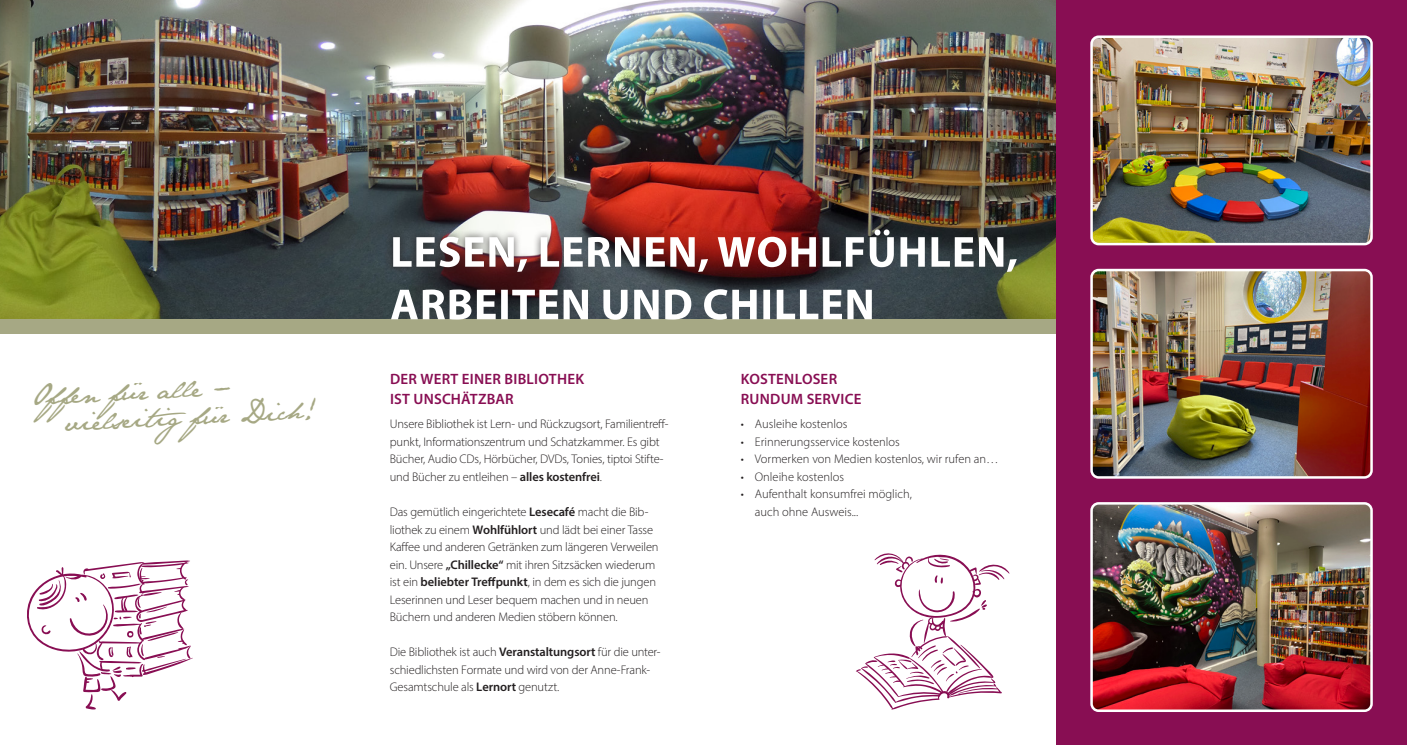
<style>
.page{position:relative;width:1407px;height:745px;background:#fff}
.page>*{position:absolute;margin:0;border:0;box-sizing:border-box;transform-origin:0 0}
.t1{font:26.25px "Jane Austen";color:#a6a884}
.t2{font:600 15px/20px "Myriad Pro";letter-spacing:.015em;color:#880e53}
.t3{font:300 12.5px/17.5px "Myriad Pro";letter-spacing:-.015em;color:#231f20}
.s1{font-weight:600}
</style>
<div class="page">
<img style="left:0;top:0;width:1056px;height:319px">
<div style="left:0;top:319px;width:1056px;height:14px;background:#a6a884"></div>
<svg style="left:391px;top:289px;width:481px;height:30px"></svg>
<div style="left:1056px;top:0;width:351px;height:319px;background:#880e53"></div>
<div style="left:1056px;top:319px;width:351px;height:425px;background:#880e53"></div>
<img style="left:1093px;top:38px;width:277px;height:204px">
<div style="left:1090px;top:35px;width:283px;height:210px;border:2px solid #fff;border-radius:7px"></div>
<img style="left:1091px;top:271px;width:280px;height:206px">
<div style="left:1090px;top:268px;width:283px;height:210px;border:2px solid #fff;border-radius:7px"></div>
<img style="left:1091px;top:505px;width:280px;height:205px">
<div style="left:1090px;top:502px;width:283px;height:209px;border:2px solid #fff;border-radius:7px"></div>
<svg style="left:27px;top:560px;width:166px;height:149px"></svg>
<svg style="left:856px;top:553px;width:153px;height:156px"></svg>
<div style="left:385px;top:229px;width:182px;height:50px;background:#231f20;opacity:.75"></div>
<svg style="left:393px;top:229px;width:624px;height:43px"></svg>
<p class="t1" style="left:31px;top:380px;width:202px;rotate:-3deg">Offen für alle –</p>
<p class="t1" style="left:64px;top:406px;width:253px;rotate:-3deg">vielseitig für Dich!</p>
<p class="t2" style="left:390px;top:368px;width:196px">DER WERT EINER BIBLIOTHEK<br>IST UNSCHÄTZBAR</p>
<p class="t3" style="left:390px;top:415px;width:280px">Unsere Bibliothek ist Lern- und Rückzugsort, Familientreff&shy;punkt, Informationszentrum und Schatzkammer. Es gibt Bücher, Audio CDs, Hörbücher, DVDs, Tonies, tiptoi Stifte&shy;und Bücher zu entleihen – <span class="s1">alles kostenfrei</span>.</p>
<p class="t3" style="left:390px;top:502px;width:270px">Das gemütlich eingerichtete <span class="s1">Lesecafé</span> macht die Bib&shy;liothek zu einem <span class="s1">Wohlfühlort</span> und lädt bei einer Tasse Kaffee und anderen Getränken zum längeren Verweilen ein. Unsere <span class="s1">„Chillecke“</span> mit ihren Sitzsäcken wiederum ist ein <span class="s1">beliebter Treffpunkt</span>, in dem es sich die jungen Leserinnen und Leser bequem machen und in neuen Büchern und anderen Medien stöbern können.</p>
<p class="t3" style="left:390px;top:642px;width:272px">Die Bibliothek ist auch <span class="s1">Veranstaltungsort</span> für die unter&shy;schiedlichsten Formate und wird von der Anne-Frank-<br>Gesamtschule als <span class="s1">Lernort</span> genutzt.</p>
<p class="t2" style="left:741px;top:368px;width:122px">KOSTENLOSER<br>RUNDUM SERVICE</p>
<p class="t3" style="left:741px;top:415px;width:108px">• Ausleihe kostenlos</p>
<p class="t3" style="left:741px;top:432px;width:161px">• Erinnerungsservice kostenlos</p>
<p class="t3" style="left:741px;top:450px;width:259px">• Vormerken von Medien kostenlos, wir rufen an…</p>
<p class="t3" style="left:741px;top:467px;width:105px">• Onleihe kostenlos</p>
<p class="t3" style="left:755px;top:485px;width:159px;text-indent:-14px">• Aufenthalt konsumfrei möglich, auch ohne Ausweis...</p>
</div>
